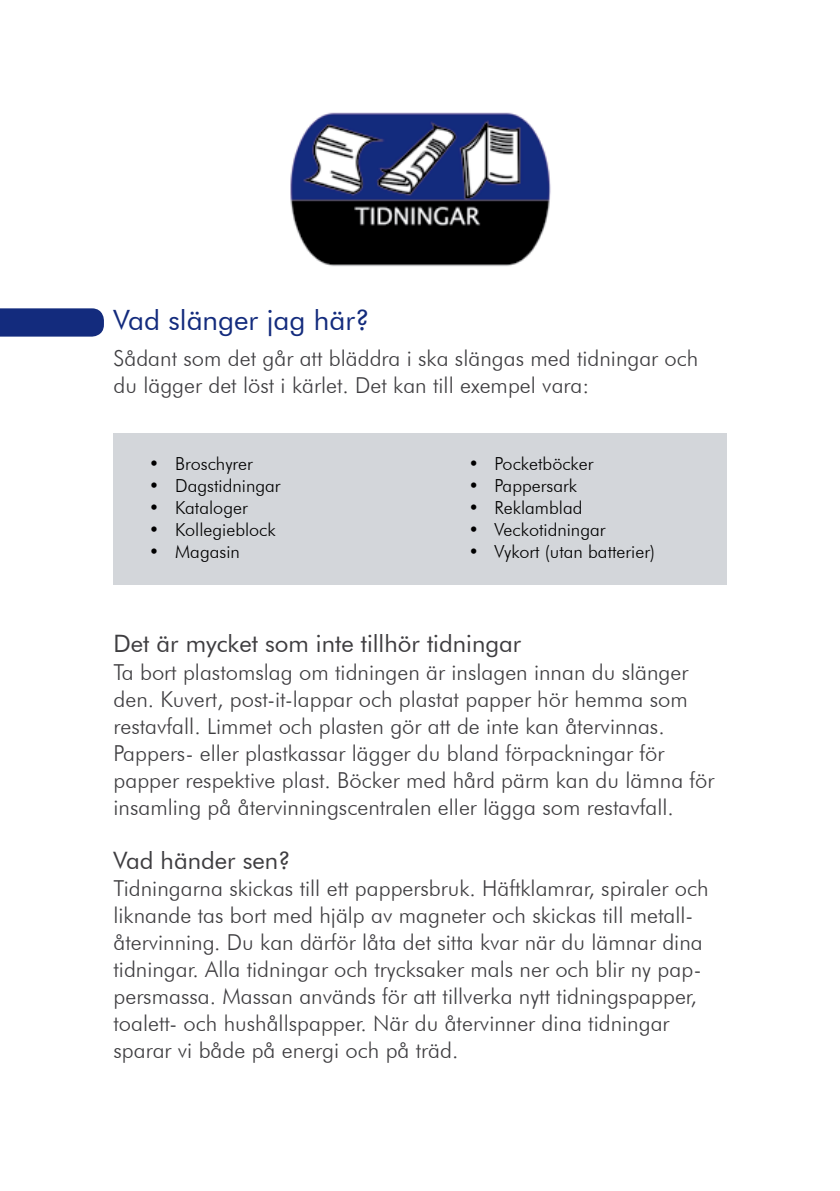
<style>
.page{position:relative;width:840px;height:1191px;background:#fff}
.page>*{position:absolute;margin:0;border:0;box-sizing:border-box;transform-origin:0 0}
.t1{font:28px "Futura BT";color:#132b7d}
.t2{font:24px "Futura BT";color:#3e3d40}
.t3{font:300 22px/27px "Futura BT";color:#3e3d40}
.t4{font:300 18px "Futura BT";color:#000}
</style>
<div class="page">
<div style="left:0;top:308px;width:104px;height:28px;background:#132b7d"></div>
<div style="left:113px;top:433px;width:613px;height:151px;background:#d3d6da"></div>
<img style="left:290px;top:112px;width:261px;height:155px">
<p class="t1" style="left:113px;top:303px;width:257px">Vad slänger jag här?</p>
<p class="t3" style="left:113px;top:344px;width:586px">Sådant som det går att bläddra i ska slängas med tidningar och du lägger det löst i kärlet. Det kan till exempel vara:</p>
<p class="t4" style="left:149px;top:453px;width:105px">• Broschyrer</p>
<p class="t4" style="left:149px;top:475px;width:133px">• Dagstidningar</p>
<p class="t4" style="left:149px;top:497px;width:100px">• Kataloger</p>
<p class="t4" style="left:149px;top:519px;width:128px">• Kollegieblock</p>
<p class="t4" style="left:149px;top:541px;width:92px">• Magasin</p>
<p class="t4" style="left:468px;top:453px;width:126px">• Pocketböcker</p>
<p class="t4" style="left:468px;top:475px;width:110px">• Pappersark</p>
<p class="t4" style="left:468px;top:497px;width:115px">• Reklamblad</p>
<p class="t4" style="left:468px;top:519px;width:138px">• Veckotidningar</p>
<p class="t4" style="left:468px;top:541px;width:188px">• Vykort (utan batterier)</p>
<p class="t2" style="left:113px;top:629px;width:409px">Det är mycket som inte tillhör tidningar</p>
<p class="t3" style="left:113px;top:658px;width:602px">Ta bort plastomslag om tidningen är inslagen innan du slänger den. Kuvert, post-it-lappar och plastat papper hör hemma som restavfall. Limmet och plasten gör att de inte kan återvinnas.<br>Pappers- eller plastkassar lägger du bland förpackningar för papper respektive plast. Böcker med hård pärm kan du lämna för insamling på återvinningscentralen eller lägga som restavfall.</p>
<p class="t2" style="left:113px;top:846px;width:179px">Vad händer sen?</p>
<p class="t3" style="left:113px;top:874px;width:596px">Tidningarna skickas till ett pappersbruk. Häftklamrar, spiraler och liknande tas bort med hjälp av magneter och skickas till metall&shy;återvinning. Du kan därför låta det sitta kvar när du lämnar dina tidningar. Alla tidningar och trycksaker mals ner och blir ny pap&shy;persmassa. Massan används för att tillverka nytt tidningspapper, toalett- och hushållspapper. När du återvinner dina tidningar sparar vi både på energi och på träd.</p>
</div>
